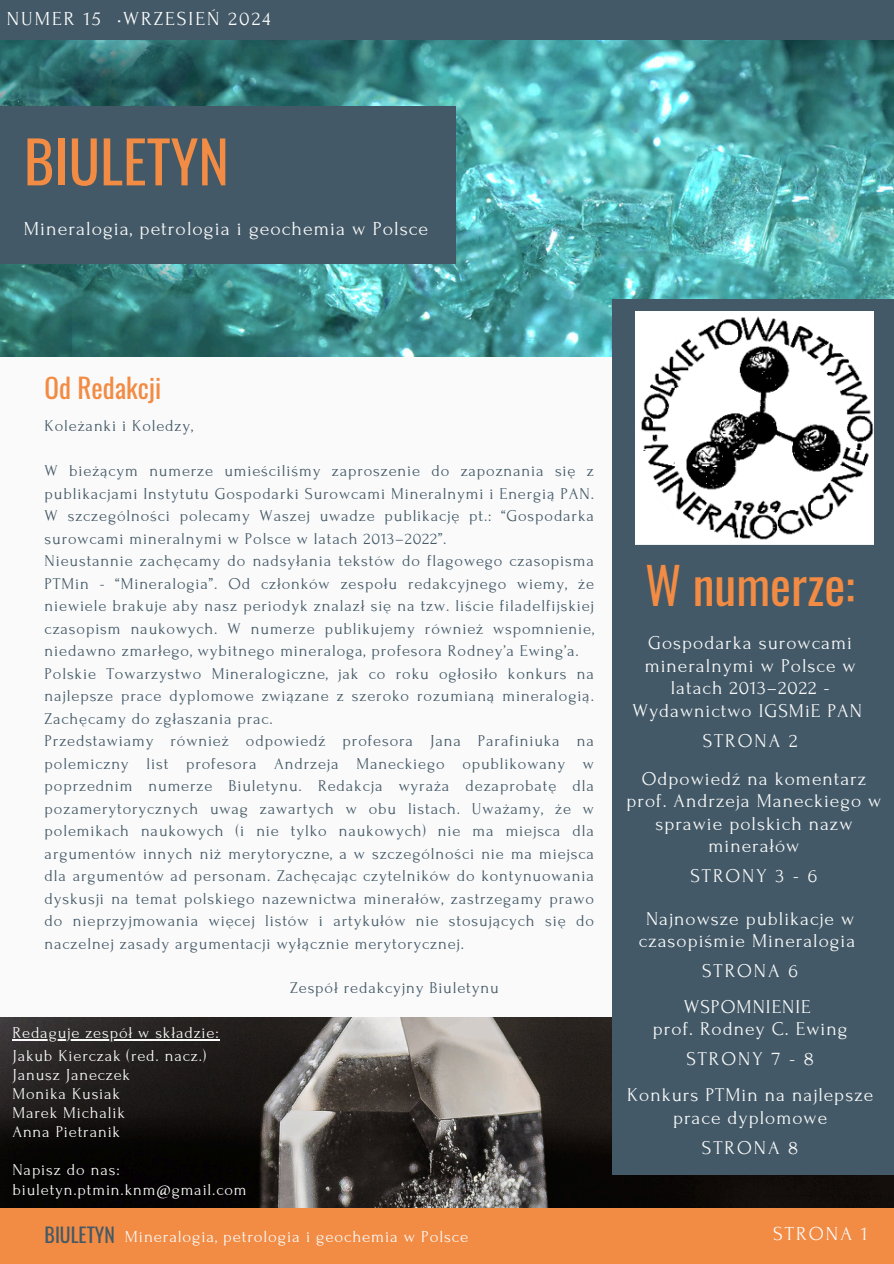
<style>
.page{position:relative;width:894px;height:1264px;background:#fff}
.page>*{position:absolute;margin:0;border:0;box-sizing:border-box;transform-origin:0 0}
.t1{font:57.9px "Oswald";color:#f28b43}
.t2{font:49.65px "Oswald";color:#f28b43}
.t3{font:27px "Oswald";color:#f28b43}
.t4{font:19.8px "Forum";letter-spacing:.05em;color:#fafafa}
.t5{font:19.8px "Forum";letter-spacing:.1em;color:#fefefe}
.t6{font:19.8px "Oswald";color:#435967}
.t7{font:19.5px/22.5px "Forum";letter-spacing:.05em;color:#fafafa;text-align:center}
.t8{font:16.8px "Forum";letter-spacing:.05em;color:#fafafa}
.t9{font:16.5px/22.5px "Forum";letter-spacing:.05em;color:#435967;text-align:justify}
.t10{font:16.5px "Forum";letter-spacing:.05em;color:#fafafa}
</style>
<div class="page">
<div style="left:0;top:0;width:893px;height:1263px;background:#fafafa"></div>
<img style="left:0;top:1017px;width:893px;height:191px">
<img style="left:0;top:39px;width:893px;height:318px">
<div style="left:611px;top:299px;width:282px;height:875px;background:#435967"></div>
<div style="left:0;top:106px;width:455px;height:157px;background:#435967"></div>
<div style="left:0;top:1208px;width:893px;height:55px;background:#f28b43"></div>
<img style="left:635px;top:311px;width:238px;height:234px">
<div style="left:0;top:0;width:893px;height:39px;background:#435967"></div>
<hr style="left:12px;top:1039px;width:207px;height:1px;background:#fafafa">
<p class="t5" style="left:7px;top:8px;width:265px">NUMER 15 •WRZESIEŃ 2024</p>
<h4 class="t1" style="left:24px;top:116px;width:207px">BIULETYN</h4>
<h5 class="t4" style="left:24px;top:218px;width:405px">Mineralogia, petrologia i geochemia w Polsce</h5>
<h5 class="t3" style="left:45px;top:367px;width:118px">Od Redakcji</h5>
<h5 class="t9" style="left:45px;top:415px;width:150px">Koleżanki i Koledzy,</h5>
<p class="t9" style="left:45px;top:460px;width:550px">W bieżącym numerze umieściliśmy zaproszenie do zapoznania się z publikacjami Instytutu Gospodarki Surowcami Mineralnymi i Energią PAN.<br>W szczególności polecamy Waszej uwadze publikację pt.: “Gospodarka surowcami mineralnymi w Polsce w latach 2013–2022”.</p>
<h2 class="t9" style="left:45px;top:550px;width:550px">Nieustannie zachęcamy do nadsyłania tekstów do flagowego czasopisma PTMin - “Mineralogia”. Od członków zespołu redakcyjnego wiemy, że niewiele brakuje aby nasz periodyk znalazł się na tzw. liście filadelfijskiej czasopism naukowych. W numerze publikujemy również wspomnienie, niedawno zmarłego, wybitnego mineraloga, profesora Rodney’a Ewing’a.</h2>
<h5 class="t9" style="left:45px;top:662px;width:550px">Polskie Towarzystwo Mineralogiczne, jak co roku ogłosiło konkurs na najlepsze prace dyplomowe związane z szeroko rozumianą mineralogią.<br>Zachęcamy do zgłaszania prac.</h5>
<h4 class="t9" style="left:45px;top:730px;width:550px">Przedstawiamy również odpowiedź profesora Jana Parafiniuka na polemiczny list profesora Andrzeja Maneckiego opublikowany w poprzednim numerze Biuletynu. Redakcja wyraża dezaprobatę dla pozamerytorycznych uwag zawartych w obu listach. Uważamy, że w polemikach naukowych (i nie tylko naukowych) nie ma miejsca dla argumentów innych niż merytoryczne, a w szczególności nie ma miejsca dla argumentów ad personam. Zachęcając czytelników do kontynuowania dyskusji na temat polskiego nazewnictwa minerałów, zastrzegamy prawo do nieprzyjmowania więcej listów i artykułów nie stosujących się do naczelnej zasady argumentacji wyłącznie merytorycznej.</h4>
<h5 class="t9" style="left:290px;top:976px;width:210px">Zespół redakcyjny Biuletynu</h5>
<p class="t10" style="left:12px;top:1023px;width:208px">Redaguje zespół w składzie:</p>
<p class="t10" style="left:12px;top:1046px;width:195px">Jakub Kierczak (red. nacz.)</p>
<p class="t10" style="left:12px;top:1065px;width:119px">Janusz Janeczek</p>
<p class="t10" style="left:12px;top:1084px;width:109px">Monika Kusiak</p>
<p class="t10" style="left:12px;top:1103px;width:114px">Marek Michalik</p>
<p class="t10" style="left:12px;top:1122px;width:109px">Anna Pietranik</p>
<p class="t10" style="left:12px;top:1161px;width:109px">Napisz do nas:</p>
<p class="t10" style="left:12px;top:1180px;width:236px">biuletyn.ptmin.knm@gmail.com</p>
<h4 class="t2" style="left:645px;top:546px;width:211px">W numerze:</h4>
<h4 class="t7" style="left:632px;top:632px;width:231px">Gospodarka surowcami mineralnymi w Polsce w latach 2013–2022 -<br>Wydawnictwo IGSMiE PAN</h4>
<h3 class="t7" style="left:702px;top:729px;width:96px">STRONA 2</h3>
<p class="t7" style="left:626px;top:767px;width:256px">Odpowiedź na komentarz prof. Andrzeja Maneckiego w sprawie polskich nazw minerałów</p>
<p class="t7" style="left:690px;top:864px;width:128px">STRONY 3 - 6</p>
<p class="t7" style="left:638px;top:907px;width:218px">Najnowsze publikacje w czasopiśmie Mineralogia</p>
<p class="t7" style="left:701px;top:960px;width:98px">STRONA 6</p>
<p class="t7" style="left:652px;top:995px;width:196px">WSPOMNIENIE<br>prof. Rodney C. Ewing</p>
<h4 class="t7" style="left:686px;top:1048px;width:129px">STRONY 7 - 8</h4>
<h4 class="t7" style="left:627px;top:1084px;width:247px">Konkurs PTMin na najlepsze prace dyplomowe</h4>
<p class="t7" style="left:701px;top:1136px;width:98px">STRONA 8</p>
<h5 class="t6" style="left:45px;top:1219px;width:72px">BIULETYN</h5>
<h4 class="t4" style="left:773px;top:1222px;width:96px">STRONA 1</h4>
<p class="t8" style="left:125px;top:1227px;width:345px">Mineralogia, petrologia i geochemia w Polsce</p>
</div>
